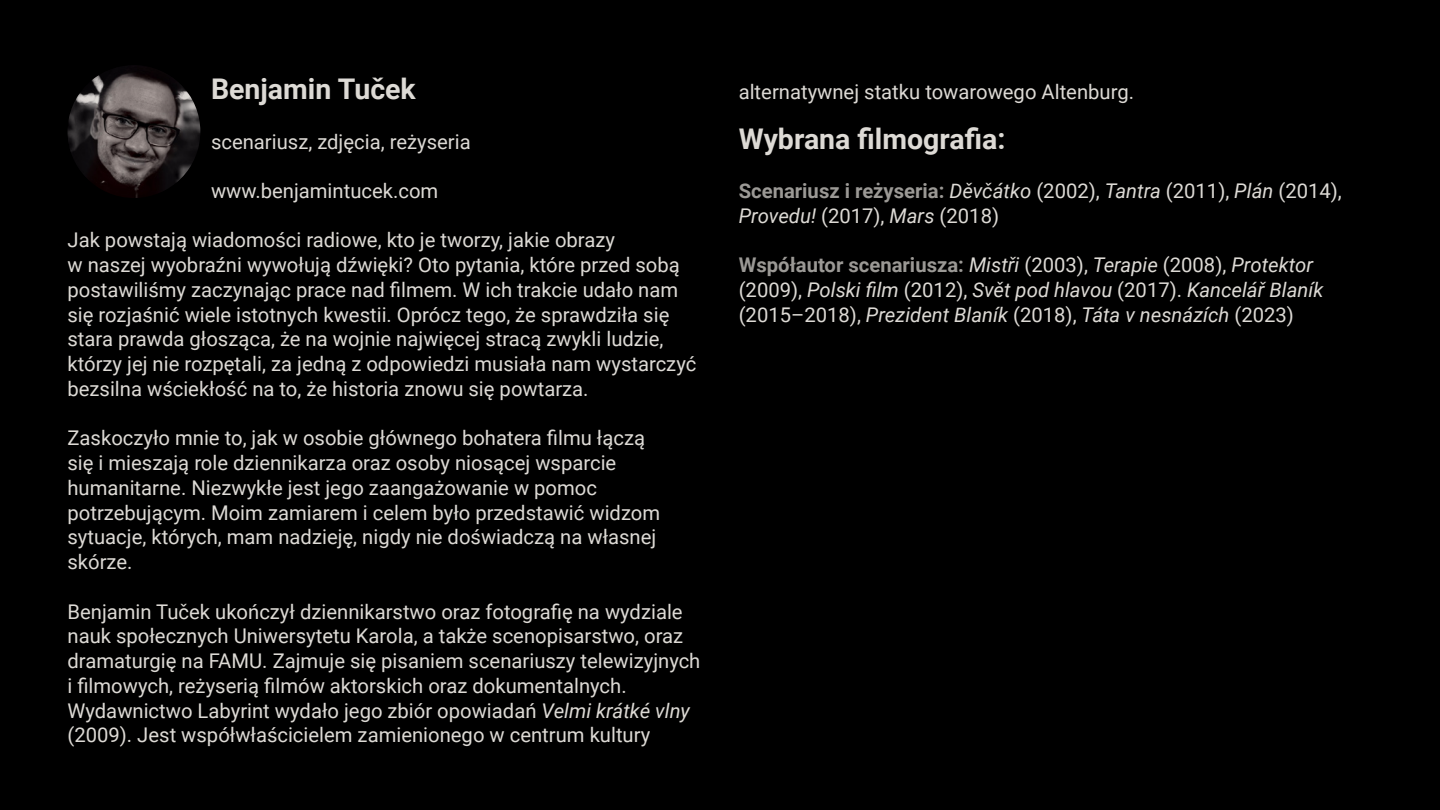
<style>
.page{position:relative;width:1440px;height:810px;background:#000}
.page>*{position:absolute;margin:0;border:0;box-sizing:border-box;transform-origin:0 0}
.t1{font:700 28.5px "Roboto";color:#fff}
.t2{font:20.25px/24.8px "Roboto";color:#fff}
.t3{font:italic 20.25px/24.8px "Roboto";color:#fff}
.s1{font-style:italic}
.s2{font-weight:700;color:#b3b3b3}
.s3{font-weight:700;font-style:normal;color:#b3b3b3}
.s4{font-style:normal}
</style>
<div class="page">
<h1 class="t1" style="left:211px;top:69px;width:206px">Benjamin Tuček</h1>
<p class="t2" style="left:211px;top:128px;width:261px">scenariusz, zdjęcia, reżyseria</p>
<p class="t2" style="left:211px;top:178px;width:229px">www.benjamintucek.com</p>
<p class="t2" style="left:67px;top:227px;width:630px">Jak powstają wiadomości radiowe, kto je tworzy, jakie obrazy<br>w naszej wyobraźni wywołują dźwięki? Oto pytania, które przed sobą postawiliśmy zaczynając prace nad filmem. W ich trakcie udało nam się rozjaśnić wiele istotnych kwestii. Oprócz tego, że sprawdziła się stara prawda głosząca, że na wojnie najwięcej stracą zwykli ludzie, którzy jej nie rozpętali, za jedną z odpowiedzi musiała nam wystarczyć bezsilna wściekłość na to, że historia znowu się powtarza.</p>
<p class="t2" style="left:67px;top:425px;width:594px">Zaskoczyło mnie to, jak w osobie głównego bohatera filmu łączą się i mieszają role dziennikarza oraz osoby niosącej wsparcie humanitarne. Niezwykłe jest jego zaangażowanie w pomoc potrzebującym. Moim zamiarem i celem było przedstawić widzom sytuacje, których, mam nadzieję, nigdy nie doświadczą na własnej skórze.</p>
<p class="t2" style="left:67px;top:598px;width:634px">Benjamin Tuček ukończył dziennikarstwo oraz fotografię na wydziale nauk społecznych Uniwersytetu Karola, a także scenopisarstwo, oraz dramaturgię na FAMU. Zajmuje się pisaniem scenariuszy telewizyjnych i filmowych, reżyserią filmów aktorskich oraz dokumentalnych.<br>Wydawnictwo Labyrint wydało jego zbiór opowiadań <span class="s1">Velmi krátké vlny </span>(2009). Jest współwłaścicielem zamienionego w centrum kultury</p>
<p class="t2" style="left:739px;top:79px;width:397px">alternatywnej statku towarowego Altenburg.</p>
<h1 class="t1" style="left:739px;top:118px;width:268px">Wybrana filmografia:</h1>
<p class="t2" style="left:739px;top:178px;width:605px"><span class="s2">Scenariusz i reżyseria:</span> <span class="s1">Děvčátko</span> (2002), <span class="s1">Tantra</span> (2011), <span class="s1">Plán</span> (2014),<br><span class="s1">Provedu!</span> (2017), <span class="s1">Mars</span> (2018)</p>
<p class="t3" style="left:739px;top:252px;width:586px"><span class="s3">Współautor scenariusza:</span> Mistři <span class="s4">(2003),</span> Terapie <span class="s4">(2008),</span> Protektor <span class="s4">(2009),</span> Polski film <span class="s4">(2012),</span> Svět pod hlavou <span class="s4">(2017).</span> Kancelář Blaník <span class="s4">(2015–2018),</span> Prezident Blaník <span class="s4">(2018),</span> Táta v nesnázích <span class="s4">(2023)</span></p>
</div>
